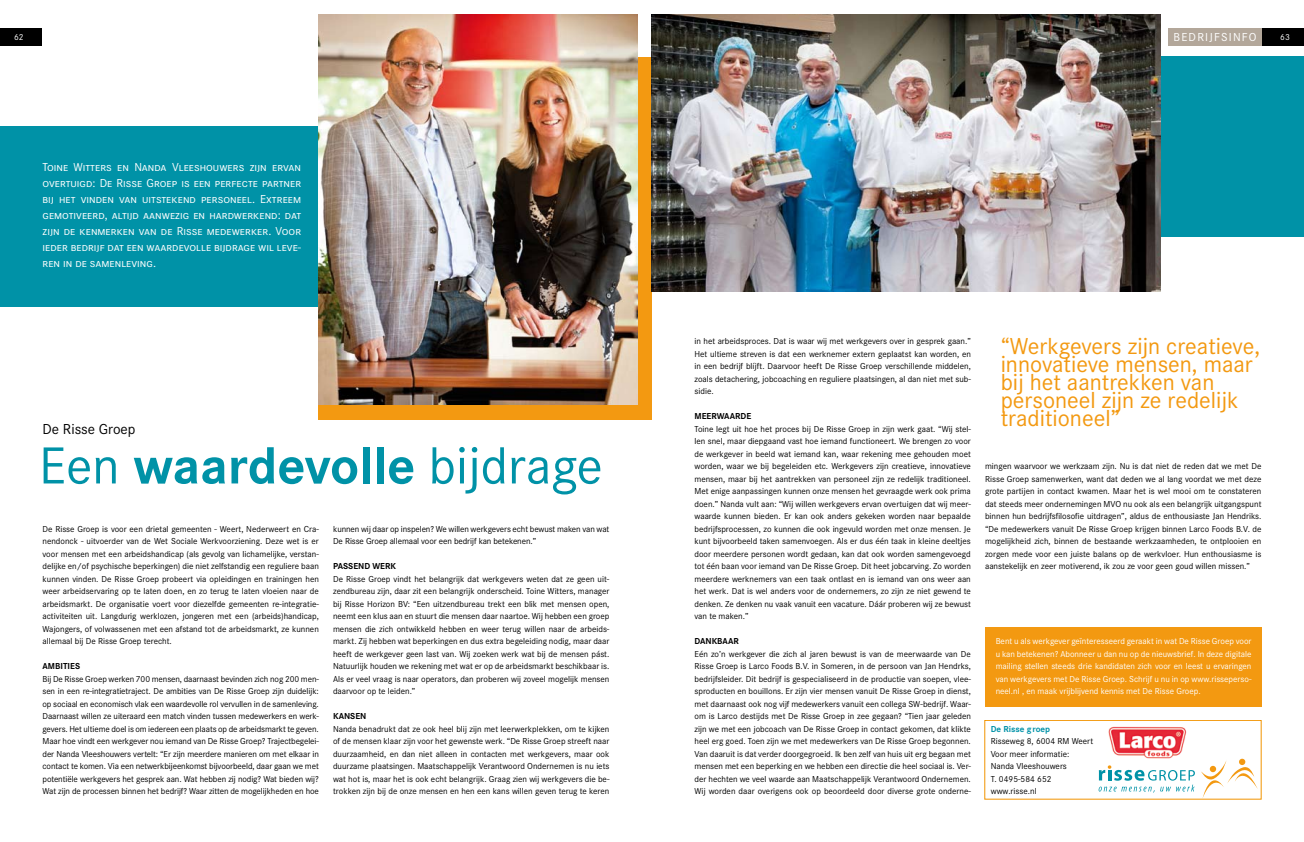
<style>
.page{position:relative;width:1304px;height:842px;background:#fff}
.page>*{position:absolute;margin:0;border:0;box-sizing:border-box;transform-origin:0 0}
.t1{font:54px "Corporate S";color:#0092a7}
.t2{font:24px/18px "Corporate S";letter-spacing:-.01em;color:#f39911}
.t3{font:15px "Corporate S";color:#000}
.t4{font:12px/16px "Corporate SSC";color:#fff;text-align:justify}
.t5{font:12px "Corporate S";letter-spacing:.1em;color:#fff}
.t6{font:9px/12.5px "Corporate S";color:#000;text-align:justify}
.t7{font:9px/12.5px "Corporate S";letter-spacing:-.005em;color:#fff;text-align:justify}
.t8{font:700 9px "Corporate S";color:#000}
.t9{font:700 9px "Corporate S";color:#0393a9}
.s1{font-weight:700}
</style>
<div class="page">
<div style="left:0;top:126px;width:652px;height:180px;background:#0092a7"></div>
<div style="left:652px;top:57px;width:652px;height:180px;background:#0092a7"></div>
<div style="left:319px;top:57px;width:333px;height:363px;background:#f39911"></div>
<img style="left:319px;top:14px;width:319px;height:391px">
<div style="left:1168px;top:28px;width:93px;height:17px;background:#b3a79a"></div>
<div style="left:1262px;top:28px;width:42px;height:17px;background:#000"></div>
<img style="left:652px;top:14px;width:508px;height:277px">
<div style="left:0;top:28px;width:42px;height:17px;background:#000"></div>
<div style="left:984px;top:720px;width:277px;height:79px;border:1px solid #f29400"></div>
<svg style="left:1099px;top:759px;width:159px;height:39px"></svg>
<img style="left:1108px;top:726px;width:79px;height:33px">
<div style="left:985px;top:627px;width:277px;height:80px;background:#f39911"></div>
<p class="t7" style="left:14px;top:31px;width:11px">62</p>
<p class="t4" style="left:43px;top:159px;width:260px">Toine Witters en Nanda Vleeshouwers zijn ervan overtuigd: De Risse Groep is een perfecte partner bij het vinden van uitstekend personeel. Extreem gemotiveerd, altijd aanwezig en hardwerkend: dat zijn de kenmerken van de Risse medewerker. Voor ieder bedrijf dat een waardevolle bijdrage wil leve&shy;ren in de samenleving.</p>
<h3 class="t3" style="left:43px;top:420px;width:95px">De Risse Groep</h3>
<h1 class="t1" style="left:39px;top:436px;width:565px">Een <span class="s1">WAARDEVOLLE</span> bijdrage</h1>
<p class="t6" style="left:43px;top:523px;width:278px">De Risse Groep is voor een drietal gemeenten - Weert, N ederweert en Cra&shy;nendonck - uitvoerder van de Wet Sociale Werkvoorziening. Deze wet is er voor mensen met een arbeidshandicap (als gevolg van lichamelijke, verstan&shy;delijke en/of psychische beperkingen) die niet zelfstandig een reguliere baan kunnen vinden. De Risse Groep probeert via opleidingen en trainingen hen weer arbeidservaring op te laten doen, en zo terug te laten vloeien naar de arbeidsmarkt. De organisatie voert voor diezelfde gemeenten re-integratie&shy;activiteiten uit. Langdurig werklozen, jongeren met een (arbeids)handicap, Wajongers, of volwassenen met een afstand tot de arbeidsmarkt, ze kunnen allemaal bij De Risse Groep terecht.</p>
<p class="t8" style="left:43px;top:661px;width:39px">AM BITIES</p>
<p class="t6" style="left:43px;top:673px;width:278px">Bij De Risse Groep werken 700 mensen, daarnaast bevinden zich nog 200 men&shy;sen in een re-integratietraject. De ambities van De Risse Groep zijn duidelijk: op sociaal en economisch vlak een waardevolle rol vervullen in de samenleving.<br>Daarnaast willen ze uiteraard een match vinden tussen medewerkers en werk&shy;gevers. Het ultieme doel is om iedereen een plaats op de arbeidsmarkt te geven.<br>Maar hoe vindt een werkgever nou iemand van De Risse Groep? Trajectbegelei&shy;der Nanda Vleeshouwers vertelt: “Er zijn meerdere manieren om met elkaar in contact te komen. Via een netwerkbijeenkomst bijvoorbeeld, daar gaan we met potentiële werkgevers het gesprek aan. Wat hebben zij nodig? Wat bieden wij?<br>Wat zijn de processen binnen het bedrijf? Waar zitten de mogelijkheden en hoe</p>
<p class="t6" style="left:333px;top:523px;width:278px">kunnen wij daar op inspelen? We willen werkgevers echt bewust maken van wat<br>De Risse Groep allemaal voor een bedrijf kan betekenen.”</p>
<p class="t8" style="left:333px;top:561px;width:64px">PASSEND WERK</p>
<p class="t6" style="left:333px;top:573px;width:278px">De Risse Groep vindt het belangrijk dat werkgevers weten dat ze geen uit&shy;zendbureau zijn, daar zit een belangrijk onderscheid. Toine Witters, manager bij Risse Horizon BV: “Een uitzendbureau trekt een blik met mensen open, neemt een klus aan en stuurt die mensen daar naartoe. Wij hebben een groep mensen die zich ontwikkeld hebben en weer terug willen naar de arbeids&shy;markt. Zij hebben wat beperkingen en dus extra begeleiding nodig, maar daar heeft de werkgever geen last van. Wij zoeken werk wat bij de mensen pást.<br>Natuurlijk houden we rekening met wat er op de arbeidsmarkt beschikbaar is.<br>Als er veel vraag is naar operators, dan proberen wij zoveel mogelijk mensen daarvoor op te leiden.”</p>
<p class="t8" style="left:333px;top:711px;width:35px">KANSEN</p>
<p class="t6" style="left:333px;top:723px;width:278px">Nanda benadrukt dat ze ook heel blij zijn met leerwerkplekken, om te kijken of de mensen klaar zijn voor het gewenste werk. “De Risse Groep streeft naar duurzaamheid, en dan niet alleen in contacten met werkgevers, maar ook duurzame plaatsingen. Maatschappelijk Verantwoord Ondernemen is nu iets wat hot is, maar het is ook echt belangrijk. Graag zien wij werkgevers die be&shy;trokken zijn bij de onze mensen en hen een kans willen geven terug te keren</p>
<h3 class="t5" style="left:1174px;top:30px;width:85px">bedrijfsinfo</h3>
<h3 class="t5" style="left:1205px;top:30px;width:53px">actueel</h3>
<p class="t7" style="left:1280px;top:31px;width:11px">63</p>
<p class="t6" style="left:694px;top:335px;width:278px">in het arbeidsproces. Dat is waar wij met werkgevers over in gesprek gaan.” Het ultieme streven is dat een werknemer extern geplaatst kan worden, en in een bedrijf blíjft. Daarvoor heeft De Risse Groep verschillende middelen, zoals detachering, jobcoaching en reguliere plaatsingen, al dan niet met sub&shy;sidie.</p>
<p class="t8" style="left:694px;top:411px;width:58px">MEERWAARDE</p>
<p class="t6" style="left:694px;top:423px;width:278px">Toine legt uit hoe het proces bij De Risse Groep in zijn werk gaat. “Wij stel&shy;len snel, maar diepgaand vast hoe iemand functioneert. We brengen zo voor de werkgever in beeld wat iemand kan, waar rekening mee gehouden moet worden, waar we bij begeleiden etc. Werkgevers zijn creatieve, innovatieve mensen, maar bij het aantrekken van personeel zijn ze redelijk traditioneel.<br>Met enige aanpassingen kunnen onze mensen het gevraagde werk ook prima doen.” Nanda vult aan: “Wij willen werkgevers ervan overtuigen dat wij meer&shy;waarde kunnen bieden. Er kan ook anders gekeken worden naar bepaalde bedrijfsprocessen, zo kunnen die ook ingevuld worden met onze mensen. Je kunt bijvoorbeeld taken samenvoegen. Als er dus één taak in kleine deeltjes door meerdere personen wordt gedaan, kan dat ook worden samengevoegd tot één baan voor iemand van De Risse Groep. Dit heet jobcarving. Zo worden meerdere werknemers van een taak ontlast en is iemand van ons weer aan het werk. Dat is wel anders voor de ondernemers, zo zijn ze niet gewend te denken. Ze denken nu vaak vanuit een vacature. Dáár proberen wij ze bewust van te maken.”</p>
<p class="t8" style="left:694px;top:636px;width:46px">DANKBAAR</p>
<p class="t6" style="left:694px;top:648px;width:278px">Eén zo’n werkgever die zich al jaren bewust is van de meerwaarde van De Risse Groep is Larco Foods B.V. in Someren, in de persoon van Jan Hendrks, bedrijfsleider. Dit bedrijf is gespecialiseerd in de productie van soepen, vlee&shy;sproducten en bouillons. Er zijn vier mensen vanuit De Risse Groep in dienst, met daarnaast ook nog vijf medewerkers vanuit een collega SW-bedrijf. Waar&shy;om is Larco destijds met De Risse Groep in zee gegaan? “Tien jaar geleden zijn we met een jobcoach van De Risse Groep in contact gekomen, dat klikte heel erg goed. Toen zijn we met medewerkers van De Risse Groep begonnen.<br>Van daaruit is dat verder doorgegroeid. I k ben zelf van huis uit erg begaan met mensen met een beperking en we hebben een directie die heel sociaal is. Ver&shy;der hechten we veel waarde aan Maatschappelijk Verantwoord Ondernemen.<br>Wij worden daar overigens ook op beoordeeld door diverse grote onderne-</p>
<h2 class="t2" style="left:1001px;top:337px;width:261px">“Werkgevers zijn creatieve, innovatieve mensen, maar bij het aantrekken van personeel zijn ze redelijk traditioneel”</h2>
<p class="t6" style="left:985px;top:460px;width:278px">mingen waarvoor we werkzaam zijn. N u is dat niet de reden dat we met De Risse Groep samenwerken, want dat deden we al lang voordat we met deze grote partijen in contact kwamen. Maar het is wel mooi om te constateren dat steeds meer ondernemingen MVO nu ook als een belangrijk uitgangspunt binnen hun bedrijfsfilosofie uitdragen”, aldus de enthousiaste Jan Hendriks. “De medewerkers vanuit De Risse Groep krijgen binnen Larco Foods B.V. de mogelijkheid zich, binnen de bestaande werkzaamheden, te ontplooien en zorgen mede voor een juiste balans op de werkvloer. Hun enthousiasme is aanstekelijk en zeer motiverend, ik zou ze voor geen goud willen missen.”</p>
<p class="t7" style="left:996px;top:635px;width:257px">Bent u als werkgever geïnteresseerd geraakt in wat De Risse Groep voor u kan betekenen? Abonneer u dan nu op de nieuwsbrief. I n deze digitale mailing stellen steeds drie kandidaten zich voor en leest u ervaringen van werkgevers met De Risse Groep. Schrijf u nu in op www.risseperso&shy;neel.nl , en maak vrijblijvend kennis met De Risse Groep.</p>
<p class="t9" style="left:991px;top:724px;width:61px">DE RISSE GROEP</p>
<p class="t6" style="left:991px;top:735px;width:104px;text-align:left">Risseweg 8, 6004 RM Weert<br>Voor meer informatie:<br>Nanda Vleeshouwers<br>T. 0495-584 652 www.risse.nl</p>
</div>
